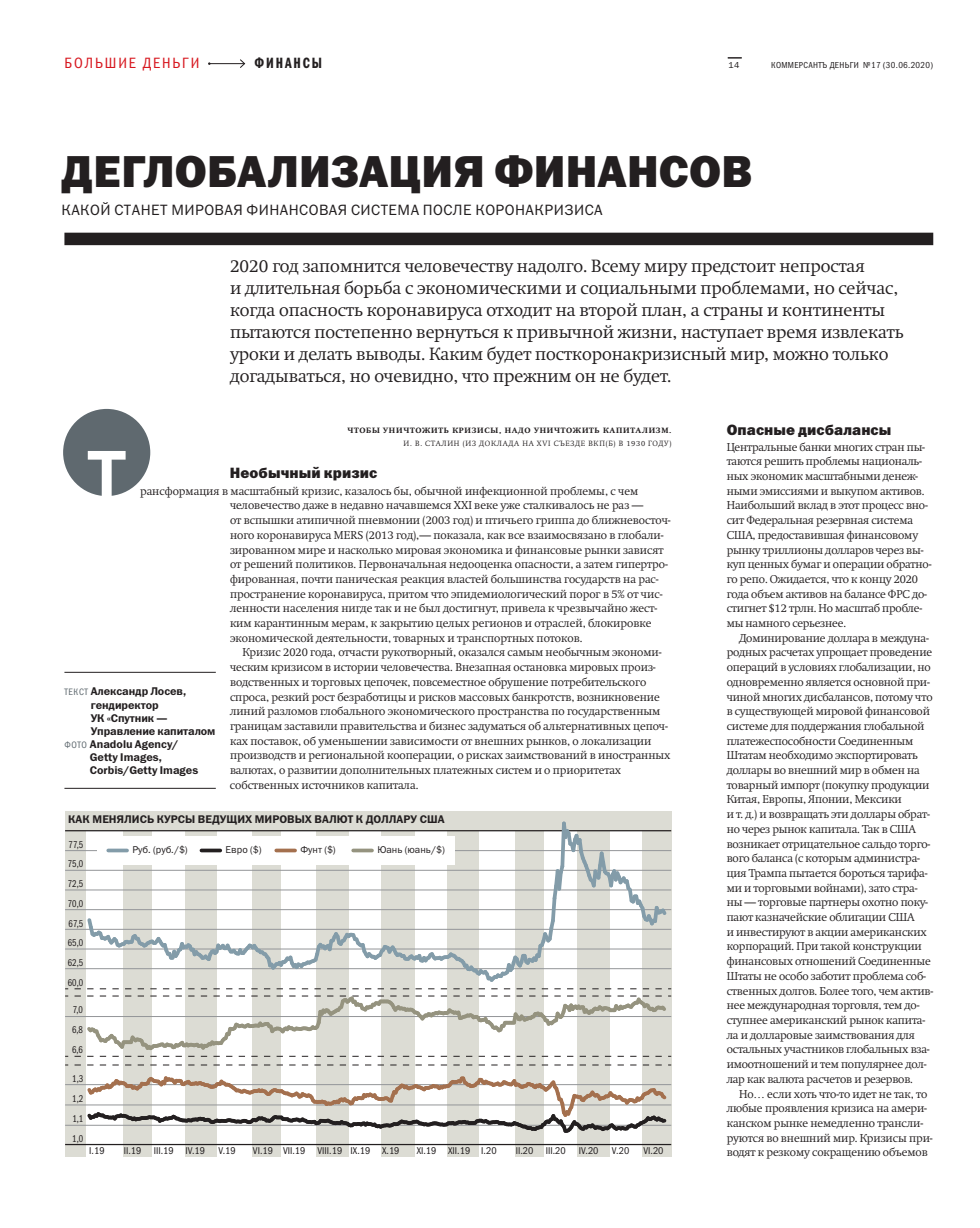
<style>
.page{position:relative;width:980px;height:1228px;background:#fff}
.page>*{position:absolute;margin:0;border:0;box-sizing:border-box;transform-origin:0 0}
.t1{font:45px "Franklin Gothic Heavy ITC";letter-spacing:.005em;color:#231f20}
.t2{font:17.5px/21.9px "Swift Light C";color:#231f20}
.t3{font:15px "Franklin Gothic Book ITC";letter-spacing:.03em;color:#231f20}
.t4{font:15px "Franklin Gothic Heavy ITC";letter-spacing:.005em;color:#231f20}
.t5{font:15px "Franklin Gothic Book Cond ITC";letter-spacing:.125em;color:#d7171f}
.t6{font:15px "Franklin Gothic Demi Cmp ITC";letter-spacing:.125em;color:#231f20}
.t7{font:11.25px/14.8px "Swift Light C";letter-spacing:-.01em;color:#231f20}
.t8{font:11.25px "Franklin Gothic Demi ITC";letter-spacing:-.01em;color:#231f20}
.t9{font:11.12px "Franklin Gothic Demi ITC";color:#231f20}
.t10{font:9.88px "Franklin Gothic Book Cond ITC";color:#231f20}
.t11{font:9.88px "Franklin Gothic Book Cmp ITC";color:#231f20}
.t12{font:9.88px "Franklin Gothic Book ITC";color:#231f20}
.t13{font:8.75px "Franklin Gothic Book Cond ITC";letter-spacing:.035em;color:#231f20}
.t14{font:8.75px "Franklin Gothic Book ITC";color:#231f20}
.t15{font:7.5px "Swift Extra Bold C";letter-spacing:.1em;color:#231f20}
.t16{font:7.5px "Swift Light C";letter-spacing:.1em;color:#231f20}
.s1{font-family:"Franklin Gothic Book Cond ITC";font-size:9.38px;color:#5f696f}
</style>
<div class="page">
<hr style="left:209px;top:63px;width:35px;height:1px;background:#231f20">
<svg style="left:239px;top:59px;width:6px;height:9px"></svg>
<svg style="left:727px;top:58px;width:14px;height:1px"></svg>
<div style="left:64px;top:233px;width:869px;height:12px;background:#231f20"></div>
<hr style="left:64px;top:788px;width:152px;height:1px;background:#231f20">
<hr style="left:64px;top:672px;width:152px;height:1px;background:#231f20">
<div style="left:63px;top:409px;width:87px;height:87px;background:#5f696f;border-radius:50%"></div>
<svg style="left:88px;top:451px;width:38px;height:45px"></svg>
<div style="left:65px;top:811px;width:606px;height:345px;background:#dcdcd4"></div>
<div style="left:86px;top:830px;width:36px;height:326px;background:#fff"></div>
<div style="left:152px;top:830px;width:32px;height:326px;background:#fff"></div>
<div style="left:217px;top:830px;width:34px;height:326px;background:#fff"></div>
<div style="left:281px;top:830px;width:35px;height:326px;background:#fff"></div>
<div style="left:349px;top:830px;width:32px;height:326px;background:#fff"></div>
<div style="left:415px;top:830px;width:32px;height:326px;background:#fff"></div>
<div style="left:479px;top:830px;width:35px;height:326px;background:#fff"></div>
<div style="left:544px;top:830px;width:33px;height:326px;background:#fff"></div>
<div style="left:610px;top:830px;width:31px;height:326px;background:#fff"></div>
<hr style="left:65px;top:830px;width:606px;height:1px;background:#231f20">
<hr style="left:65px;top:850px;width:606px;height:1px;background:#939598">
<hr style="left:65px;top:870px;width:606px;height:1px;background:#939598">
<hr style="left:65px;top:889px;width:606px;height:1px;background:#939598">
<hr style="left:65px;top:909px;width:606px;height:1px;background:#939598">
<hr style="left:65px;top:929px;width:606px;height:1px;background:#939598">
<hr style="left:65px;top:948px;width:606px;height:1px;background:#939598">
<hr style="left:65px;top:968px;width:606px;height:1px;background:#939598">
<hr style="left:65px;top:1084px;width:606px;height:1px;background:#939598">
<hr style="left:65px;top:1104px;width:606px;height:1px;background:#939598">
<hr style="left:65px;top:1124px;width:606px;height:1px;background:#939598">
<hr style="left:65px;top:1016px;width:606px;height:1px;background:#939598">
<hr style="left:65px;top:1143px;width:606px;height:1px;background:#231f20">
<svg style="left:74px;top:1064px;width:597px;height:1px"></svg>
<svg style="left:84px;top:1072px;width:585px;height:63px"></svg>
<svg style="left:74px;top:821px;width:597px;height:235px"></svg>
<h3 class="t5" style="left:64px;top:55px;width:137px">БОЛЬШИЕ ДЕНЬГИ</h3>
<h3 class="t6" style="left:254px;top:55px;width:69px">ФИНАНСЫ</h3>
<p class="t14" style="left:728px;top:60px;width:12px">14</p>
<p class="t13" style="left:771px;top:60px;width:163px">КОММЕРСАНТЪ ДЕНЬГИ №17 (30.06.2020)</p>
<h1 class="t1" style="left:62px;top:143px;width:692px">ДЕГЛОБАЛИЗАЦИЯ ФИНАНСОВ</h1>
<h3 class="t3" style="left:61px;top:200px;width:542px">КАКОЙ СТАНЕТ МИРОВАЯ ФИНАНСОВАЯ СИСТЕМА ПОСЛЕ КОРОНАКРИЗИСА</h3>
<p class="t2" style="left:230px;top:255px;width:675px">2020 год запомнится человечеству надолго. Всему миру предстоит непростая<br>и длительная борьба с экономическими и социальными проблемами, но сейчас, когда опасность коронавируса отходит на второй план, а страны и континенты пытаются постепенно вернуться к привычной жизни, наступает время извлекать уроки и делать выводы. Каким будет посткоронакризисный мир, можно только догадываться, но очевидно, что прежним он не будет.</p>
<p class="t15" style="left:347px;top:426px;width:325px">ЧТОБЫ УНИЧТОЖИТЬ КРИЗИСЫ, НАДО УНИЧТОЖИТЬ КАПИТАЛИЗМ.</p>
<p class="t16" style="left:403px;top:439px;width:269px">И. В. СТАЛИН (ИЗ ДОКЛАДА НА XVI СЪЕЗДЕ ВКП(Б) В 1930 ГОДУ)</p>
<h3 class="t4" style="left:230px;top:463px;width:149px">Необычный кризис</h3>
<p class="t7" style="left:230px;top:483px;width:442px;text-indent:-90px">рансформация в масштабный кризис, казалось бы, обычной инфекционной проблемы, с чем человечество даже в недавно начавшемся XXI веке уже сталкивалось не раз —<br>от вспышки атипичной пневмонии (2003 год) и птичьего гриппа до ближневосточ&shy;ного коронавируса MERS (2013 год),— показала, как все взаимосвязано в глобали&shy;зированном мире и насколько мировая экономика и финансовые рынки зависят от решений политиков. Первоначальная недооценка опасности, а затем гипертро&shy;фированная, почти паническая реакция властей большинства государств на рас&shy;пространение коронавируса, притом что эпидемиологический порог в 5% от чис&shy;ленности населения нигде так и не был достигнут, привела к чрезвычайно жест&shy;ким карантинным мерам, к закрытию целых регионов и отраслей, блокировке экономической деятельности, товарных и транспортных потоков.</p>
<p class="t7" style="left:230px;top:645px;width:442px;text-indent:12px">Кризис 2020 года, отчасти рукотворный, оказался самым необычным экономи&shy;ческим кризисом в истории человечества. Внезапная остановка мировых произ&shy;водственных и торговых цепочек, повсеместное обрушение потребительского спроса, резкий рост безработицы и рисков массовых банкротств, возникновение линий разломов глобального экономического пространства по государственным границам заставили правительства и бизнес задуматься об альтернативных цепоч&shy;ках поставок, об уменьшении зависимости от внешних рынков, о локализации производств и региональной кооперации, о рисках заимствований в иностранных валютах, о развитии дополнительных платежных систем и о приоритетах собственных источников капитала.</p>
<p class="t8" style="left:64px;top:684px;width:123px"><span class="s1">ТЕКСТ</span> Александр Лосев,</p>
<p class="t8" style="left:91px;top:697px;width:69px">гендиректор</p>
<p class="t8" style="left:91px;top:711px;width:79px">УК «Спутник —</p>
<p class="t8" style="left:91px;top:724px;width:126px">Управление капиталом</p>
<p class="t8" style="left:64px;top:737px;width:115px"><span class="s1">ФОТО</span> Anadolu Agency/</p>
<p class="t8" style="left:90px;top:750px;width:73px">Getty Images,</p>
<p class="t8" style="left:90px;top:763px;width:110px">Corbis/Getty Images</p>
<p class="t9" style="left:68px;top:812px;width:378px">КАК МЕНЯЛИСЬ КУРСЫ ВЕДУЩИХ МИРОВЫХ ВАЛЮТ К ДОЛЛАРУ США</p>
<p class="t12" style="left:132px;top:843px;width:57px">Руб. (руб./$)</p>
<p class="t12" style="left:225px;top:843px;width:37px">Евро ($)</p>
<p class="t12" style="left:300px;top:843px;width:37px">Фунт ($)</p>
<p class="t12" style="left:377px;top:843px;width:69px">Юань (юань/$)</p>
<p class="t11" style="left:69px;top:838px;width:16px">77,5</p>
<p class="t11" style="left:68px;top:858px;width:17px">75,0</p>
<p class="t11" style="left:68px;top:878px;width:17px">72,5</p>
<p class="t11" style="left:68px;top:897px;width:17px">70,0</p>
<p class="t11" style="left:69px;top:917px;width:16px">67,5</p>
<p class="t11" style="left:68px;top:937px;width:17px">65,0</p>
<p class="t11" style="left:68px;top:957px;width:17px">62,5</p>
<p class="t11" style="left:68px;top:976px;width:17px">60,0</p>
<p class="t11" style="left:73px;top:1004px;width:12px">7,0</p>
<p class="t11" style="left:72px;top:1024px;width:12px">6,8</p>
<p class="t11" style="left:72px;top:1044px;width:12px">6,6</p>
<p class="t11" style="left:72px;top:1073px;width:12px">1,3</p>
<p class="t11" style="left:72px;top:1093px;width:12px">1,2</p>
<p class="t11" style="left:72px;top:1113px;width:12px">1,1</p>
<p class="t11" style="left:72px;top:1133px;width:12px">1,0</p>
<p class="t10" style="left:89px;top:1144px;width:17px">I.19</p>
<p class="t10" style="left:124px;top:1144px;width:83px">II.19 III.19 IV.19</p>
<p class="t10" style="left:218px;top:1144px;width:19px">V.19</p>
<p class="t10" style="left:253px;top:1144px;width:91px">VI.19 VII.19 VIII.19</p>
<p class="t10" style="left:382px;top:1144px;width:19px">X.19</p>
<p class="t10" style="left:350px;top:1144px;width:21px">IX.19</p>
<p class="t10" style="left:416px;top:1144px;width:21px">XI.19</p>
<p class="t10" style="left:481px;top:1144px;width:17px">I.20</p>
<p class="t10" style="left:448px;top:1144px;width:24px">XII.19</p>
<p class="t10" style="left:515px;top:1144px;width:52px">II.20 III.20</p>
<p class="t10" style="left:578px;top:1144px;width:21px">IV.20</p>
<p class="t10" style="left:611px;top:1144px;width:19px">V.20</p>
<p class="t10" style="left:643px;top:1144px;width:22px">VI.20</p>
<h3 class="t4" style="left:726px;top:420px;width:166px">Опасные дисбалансы</h3>
<p class="t7" style="left:726px;top:439px;width:206px">Центральные банки многих стран пы&shy;таются решить проблемы националь&shy;ных экономик масштабными денеж&shy;ными эмиссиями и выкупом активов.<br>Наибольший вклад в этот процесс вно&shy;сит Федеральная резервная система США, предоставившая финансовому рынку триллионы долларов через вы&shy;куп ценных бумаг и операции обратно&shy;го репо. Ожидается, что к концу 2020 года объем активов на балансе ФРС до&shy;стигнет $12 трлн. Но масштаб пробле&shy;мы намного серьезнее.</p>
<p class="t7" style="left:726px;top:630px;width:208px;text-indent:12px">Доминирование доллара в междуна&shy;родных расчетах упрощает проведение операций в условиях глобализации, но одновременно является основной при&shy;чиной многих дисбалансов, потому что в существующей мировой финансовой системе для поддержания глобальной платежеспособности Соединенным Штатам необходимо экспортировать доллары во внешний мир в обмен на товарный импорт (покупку продукции Китая, Европы, Японии, Мексики<br>и т. д.) и возвращать эти доллары обрат&shy;но через рынок капитала. Так в США возникает отрицательное сальдо торго&shy;вого баланса (с которым администра&shy;ция Трампа пытается бороться тарифа&shy;ми и торговыми войнами), зато стра&shy;ны — торговые партнеры охотно поку&shy;пают казначейские облигации США<br>и инвестируют в акции американских корпораций. При такой конструкции финансовых отношений Соединенные Штаты не особо заботит проблема соб&shy;ственных долгов. Более того, чем актив&shy;нее международная торговля, тем до&shy;ступнее американский рынок капита&shy;ла и долларовые заимствования для остальных участников глобальных вза&shy;имоотношений и тем популярнее дол&shy;лар как валюта расчетов и резервов.</p>
<p class="t7" style="left:726px;top:1086px;width:207px;text-indent:12px">Но… если хоть что-то идет не так, то любые проявления кризиса на амери&shy;канском рынке немедленно трансли&shy;руются во внешний мир. Кризисы при&shy;водят к резкому сокращению объемов</p>
</div>
